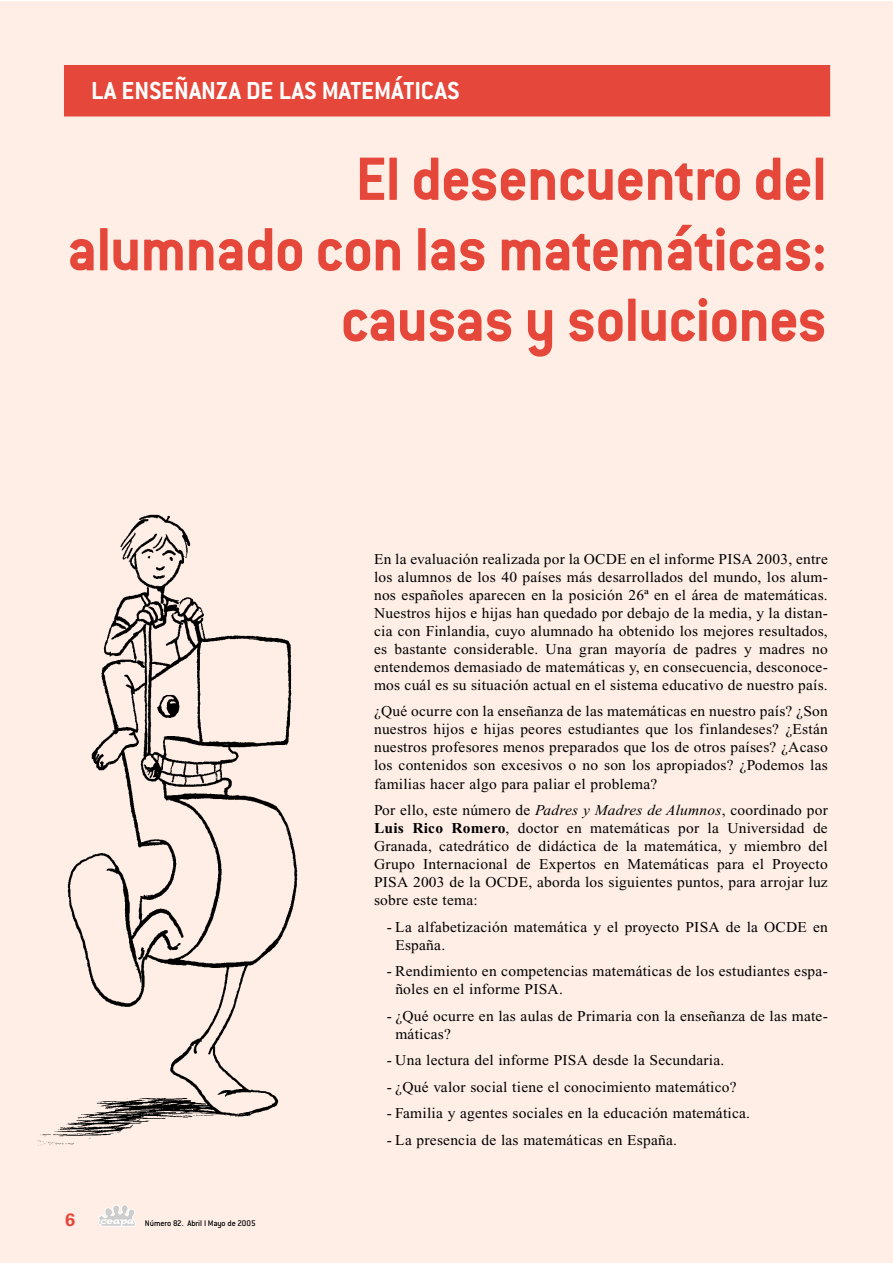
<style>
.page{position:relative;width:893px;height:1263px;background:#fff}
.page>*{position:absolute;margin:0;border:0;box-sizing:border-box;transform-origin:0 0}
.t1{font:700 67.05px/70.5px "Conduit ITC";letter-spacing:-.015em;color:#e5483a;text-align:right}
.t2{font:700 27px "Conduit ITC";color:#fff}
.t3{font:700 18px "Univers";color:#e5483a}
.t4{font:15px/18px "Times";letter-spacing:.015em;color:#000;text-align:justify}
.t5{font:500 9px "Conduit ITC";letter-spacing:-.015em;color:#000}
.s1{font-family:"Times New Roman";font-style:italic}
.s2{font-family:"Times New Roman";font-weight:700}
</style>
<div class="page">
<div style="left:0;top:2px;width:892px;height:1261px;background:#feeee6"></div>
<svg style="left:98px;top:1204px;width:38px;height:22px"></svg>
<div style="left:64px;top:66px;width:765px;height:50px;background:#e5483a"></div>
<div style="left:64px;top:65px;width:766px;height:51px;border:1px solid #e5483a"></div>
<img style="left:37px;top:514px;width:261px;height:632px">
<h2 class="t2" style="left:91px;top:74px;width:370px">LA ENSEÑANZA DE LAS MATEMÁTICAS</h2>
<h1 class="t1" style="left:67px;top:141px;width:762px">El desencuentro del<br>alumnado con las matemáticas: causas y soluciones</h1>
<p class="t3" style="left:65px;top:1213px;width:12px">6</p>
<p class="t5" style="left:100px;top:1218px;width:157px"><sup>ceapa</sup> Número 82. Abril I Mayo de 2005</p>
<p class="t4" style="left:374px;top:551px;width:455px">En la evaluación realizada por la OCDE en el informe PISA 2003, entre los alumnos de los 40 países más desarrollados del mundo, los alum&shy;nos españoles aparecen en la posición 26ª en el área de matemáticas.<br>Nuestros hijos e hijas han quedado por debajo de la media, y la distan&shy;cia con Finlandia, cuyo alumnado ha obtenido los mejores resultados, es bastante considerable. Una gran mayoría de padres y madres no entendemos demasiado de matemáticas y, en consecuencia, desconoce&shy;mos cuál es su situación actual en el sistema educativo de nuestro país.</p>
<p class="t4" style="left:374px;top:704px;width:455px">¿Qué ocurre con la enseñanza de las matemáticas en nuestro país? ¿Son nuestros hijos e hijas peores estudiantes que los finlandeses? ¿Están nuestros profesores menos preparados que los de otros países? ¿Acaso los contenidos son excesivos o no son los apropiados? ¿Podemos las familias hacer algo para paliar el problema?</p>
<p class="t4" style="left:374px;top:802px;width:455px">Por ello, este número de <span class="s1">Padres y Madres de Alumnos</span>, coordinado por <span class="s2">Luis Rico Romero</span>, doctor en matemáticas por la Universidad de Granada, catedrático de didáctica de la matemática, y miembro del Grupo Internacional de Expertos en Matemáticas para el Proyecto PISA 2003 de la OCDE, aborda los siguientes puntos, para arrojar luz sobre este tema:</p>
<p class="t4" style="left:395px;top:919px;width:434px;text-indent:-9px">- La alfabetización matemática y el proyecto PISA de la OCDE en<br>España.</p>
<p class="t4" style="left:395px;top:964px;width:434px;text-indent:-9px">- Rendimiento en competencias matemáticas de los estudiantes espa&shy;ñoles en el informe PISA.</p>
<p class="t4" style="left:395px;top:1008px;width:434px;text-indent:-9px">- ¿Qué ocurre en las aulas de Primaria con la enseñanza de las mate&shy;máticas?</p>
<p class="t4" style="left:387px;top:1053px;width:339px">- Una lectura del informe PISA desde la Secundaria.</p>
<p class="t4" style="left:387px;top:1079px;width:351px">- ¿Qué valor social tiene el conocimiento matemático?</p>
<p class="t4" style="left:387px;top:1106px;width:365px">- Familia y agentes sociales en la educación matemática.</p>
<p class="t4" style="left:387px;top:1132px;width:292px">- La presencia de las matemáticas en España.</p>
</div>
